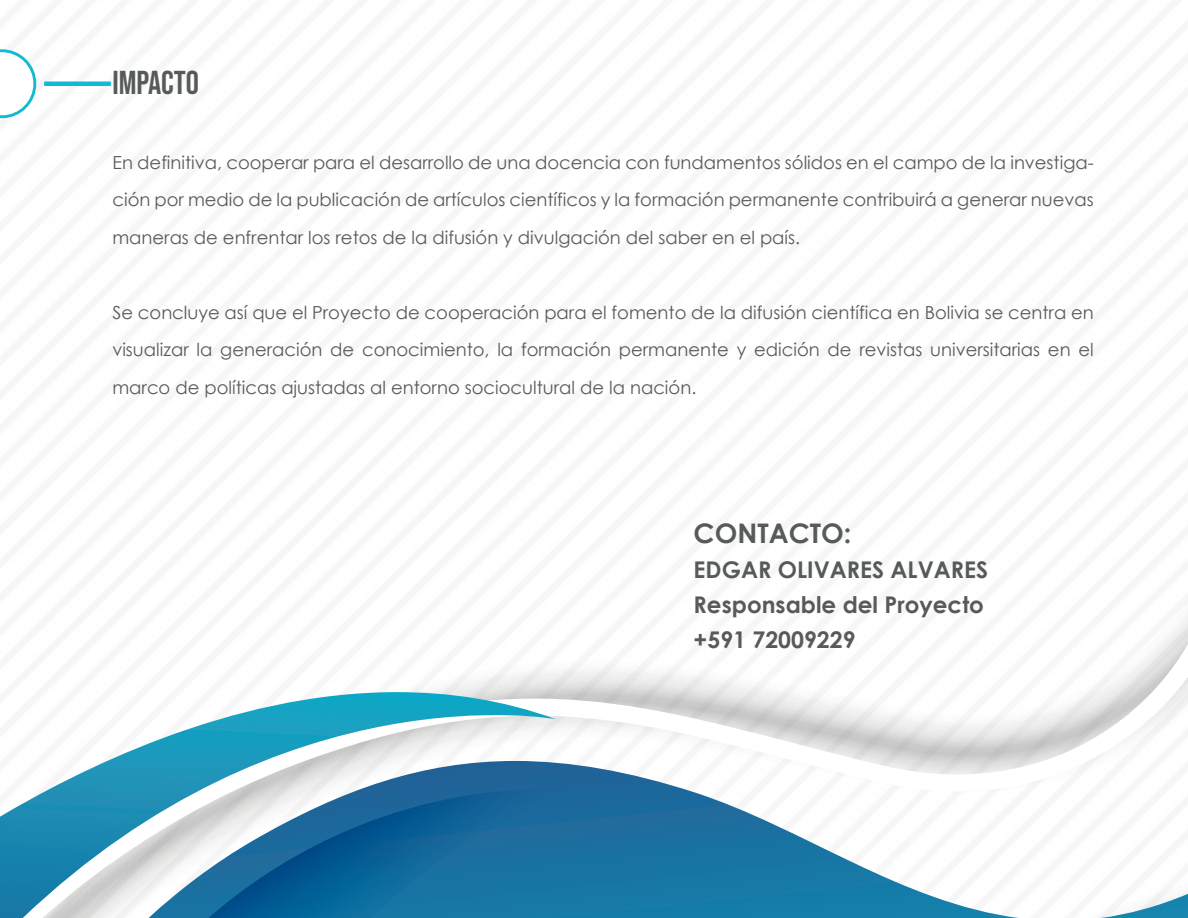
<style>
.page{position:relative;width:1188px;height:918px;background:#fff}
.page>*{position:absolute;margin:0;border:0;box-sizing:border-box;transform-origin:0 0}
.t1{font:33px "Bebas Neue";color:#575a5b}
.t2{font:700 27px "Century Gothic";color:#575a5b}
.t3{font:700 22.95px/35px "Century Gothic";color:#575a5b}
.t4{font:18px/37.5px "Century Gothic";color:#575a5b;text-align:justify}
</style>
<div class="page">
<svg style="left:503px;top:597px;width:685px;height:164px"></svg>
<svg style="left:556px;top:761px;width:632px;height:157px"></svg>
<svg style="left:0;top:669px;width:556px;height:249px"></svg>
<svg style="left:42px;top:790px;width:562px;height:128px;background:#478ab0"></svg>
<svg style="left:0;top:49px;width:36px;height:69px"></svg>
<hr style="left:44px;top:82px;width:67px;height:4px;background:#0fbad2">
<h1 class="t1" style="left:112px;top:64px;width:88px">IMPACTO</h1>
<p class="t4" style="left:112px;top:143px;width:983px">En definitiva, cooperar para el desarrollo de una docencia con fundamentos sólidos en el campo de la investiga&shy;ción por medio de la publicación de artículos científicos y la formación permanente contribuirá a generar nuevas maneras de enfrentar los retos de la difusión y divulgación del saber en el país.</p>
<p class="t4" style="left:112px;top:293px;width:983px">Se concluye así que el Proyecto de cooperación para el fomento de la difusión científica en Bolivia se centra en visualizar la generación de conocimiento, la formación permanente y edición de revistas universitarias en el marco de políticas ajustadas al entorno sociocultural de la nación.</p>
<h2 class="t2" style="left:694px;top:513px;width:159px">CONTACTO:</h2>
<p class="t3" style="left:694px;top:551px;width:296px">EDGAR OLIVARES ALVARES<br>Responsable del Proyecto +591 72009229</p>
</div>
